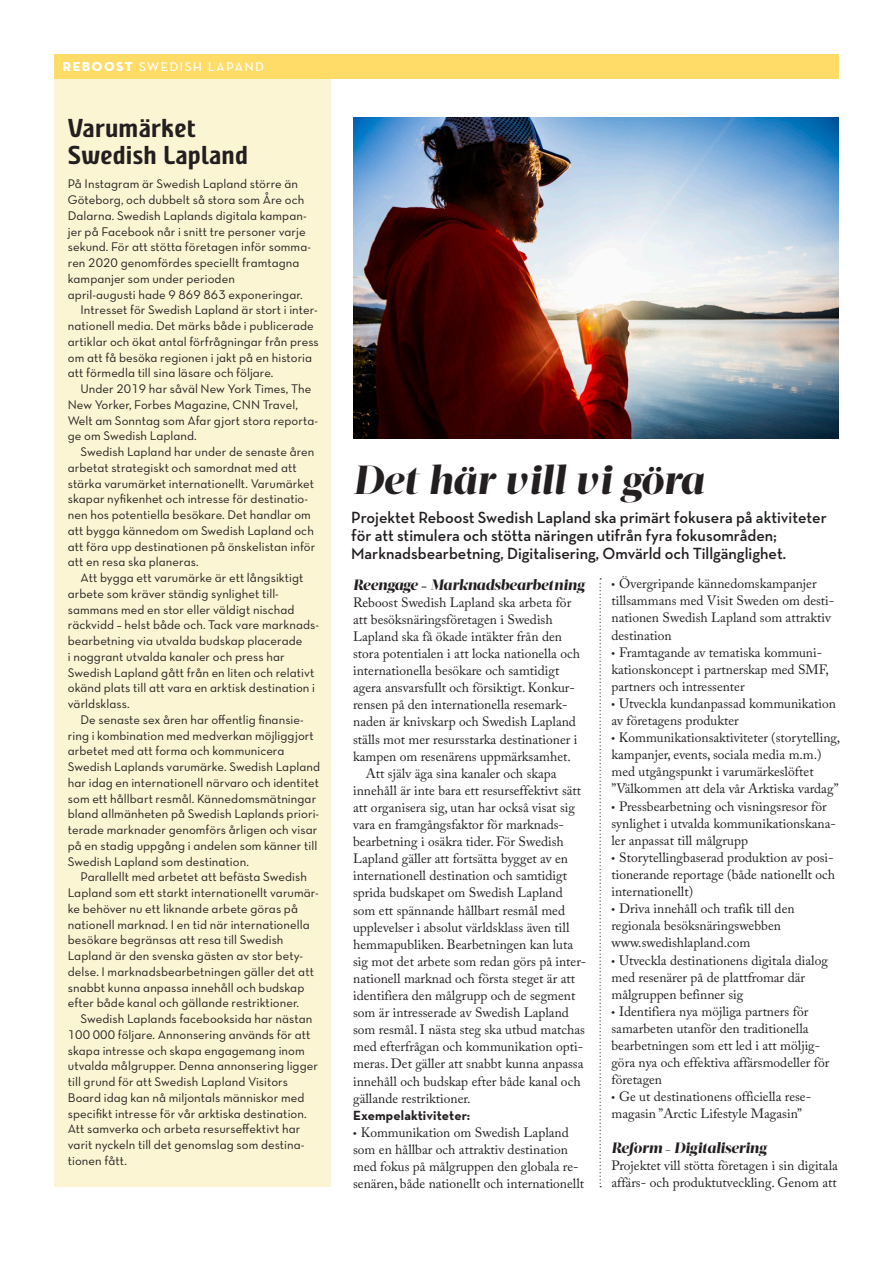
<style>
.page{position:relative;width:893px;height:1263px;background:#fff}
.page>*{position:absolute;margin:0;border:0;box-sizing:border-box;transform-origin:0 0}
.t1{font:italic 800 40.5px "Acta Display";letter-spacing:-.01em;color:#231f20}
.t2{font:700 27px "Nordic Narrow Pro";letter-spacing:.01em;color:#231f20}
.t3{font:17.25px "Neutra Text TF Book SC";letter-spacing:.06em;color:#fff}
.t4{font:600 16.5px/18px "Neutra Text TF";color:#231f20}
.Bröd_Caslon_-_u_indr{font:italic 800 15px "Acta Display";letter-spacing:-.01em;color:#231f20}
.Bröd_Caslon_-_u_indr-2{font:13.5px/17.1px "Adobe Caslon Pro";color:#231f20}
.t5{font:12.75px/15.8px "Neutra Text TF Book Alt";letter-spacing:.005em;color:#231f20}
.s1{font-family:"Neutra Text TF Bold SC"}
.s2{font-family:"Neutra Text TF";font-weight:400;font-style:normal}
.s3{font-family:"Neutra Text TF";font-weight:700}
.s4{font-family:"Neutra Text TF Bold SC";font-size:12.75px}
.s5{font-family:"Neutra Text TF";font-weight:300;font-style:normal}
</style>
<div class="page">
<div style="left:54px;top:72px;width:276px;height:1115px;background:#fcf5d3"></div>
<svg style="left:600px;top:578px;width:1px;height:609px"></svg>
<img style="left:353px;top:117px;width:486px;height:321px">
<div style="left:54px;top:55px;width:785px;height:24px;background:#ffdc68"></div>
<p class="t3" style="left:63px;top:55px;width:203px"><span class="s1">reboost</span> swedish lapand</p>
<p class="t2" style="left:68px;top:113px;width:129px">Varumärket</p>
<p class="t2" style="left:68px;top:140px;width:182px">Swedish Lapland</p>
<p class="t5" style="left:68px;top:176px;width:245px">På Instagram är Swedish Lapland större än Göteborg, och dubbelt så stora som Åre och Dalarna. Swedish Laplands digitala kampan&shy;jer på Facebook når i snitt tre personer varje sekund. För att stötta företagen inför somma&shy;ren 2020 genomfördes speciellt framtagna kampanjer som under perioden<br>april-augusti hade 9 869 863 exponeringar.</p>
<p class="t5" style="left:68px;top:302px;width:252px;text-indent:13px">Intresset för Swedish Lapland är stort i inter&shy;nationell media. Det märks både i publicerade artiklar och ökat antal förfrågningar från press om att få besöka regionen i jakt på en historia att förmedla till sina läsare och följare.</p>
<p class="t5" style="left:68px;top:381px;width:252px;text-indent:13px">Under 2019 har såväl New York Times, The New Yorker, Forbes Magazine, CNN Travel, Welt am Sonntag som Afar gjort stora reporta&shy;ge om Swedish Lapland.</p>
<p class="t5" style="left:68px;top:444px;width:249px;text-indent:13px">Swedish Lapland har under de senaste åren arbetat strategiskt och samordnat med att stärka varumärket internationellt. Varumärket skapar nyfikenhet och intresse för destinatio&shy;nen hos potentiella besökare. Det handlar om att bygga kännedom om Swedish Lapland och att föra upp destinationen på önskelistan inför att en resa ska planeras.</p>
<p class="t5" style="left:68px;top:570px;width:253px;text-indent:13px">Att bygga ett varumärke är ett långsiktigt arbete som kräver ständig synlighet till&shy;sammans med en stor eller väldigt nischad räckvidd – helst både och. Tack vare marknads&shy;bearbetning via utvalda budskap placerade<br>i noggrant utvalda kanaler och press har Swedish Lapland gått från en liten och relativt okänd plats till att vara en arktisk destination i världsklass.</p>
<p class="t5" style="left:68px;top:711px;width:254px;text-indent:13px">De senaste sex åren har offentlig finansie&shy;ring i kombination med medverkan möjliggjort arbetet med att forma och kommunicera Swedish Laplands varumärke. Swedish Lapland har idag en internationell närvaro och identitet som ett hållbart resmål. Kännedomsmätningar bland allmänheten på Swedish Laplands priori&shy;terade marknader genomförs årligen och visar på en stadig uppgång i andelen som känner till Swedish Lapland som destination.</p>
<p class="t5" style="left:68px;top:869px;width:252px;text-indent:13px">Parallellt med arbetet att befästa Swedish Lapland som ett starkt internationellt varumär&shy;ke behöver nu ett liknande arbete göras på nationell marknad. I en tid när internationella besökare begränsas att resa till Swedish Lapland är den svenska gästen av stor bety&shy;delse. I marknadsbearbetningen gäller det att snabbt kunna anpassa innehåll och budskap efter både kanal och gällande restriktioner.</p>
<p class="t5" style="left:68px;top:1011px;width:252px;text-indent:13px">Swedish Laplands facebooksida har nästan 100 000 följare. Annonsering används för att skapa intresse och skapa engagemang inom utvalda målgrupper. Denna annonsering ligger till grund för att Swedish Lapland Visitors Board idag kan nå miljontals människor med specifikt intresse för vår arktiska destination.<br>Att samverka och arbeta resurseffektivt har varit nyckeln till det genomslag som destina&shy;tionen fått.</p>
<p class="t1" style="left:353px;top:456px;width:352px">Det här vill vi göra</p>
<p class="t4" style="left:351px;top:508px;width:477px">Projektet Reboost Swedish Lapland ska primärt fokusera på aktiviteter för att stimulera och stötta näringen utifrån fyra fokusområden;</p>
<p class="t4" style="left:351px;top:544px;width:436px">Marknadsbearbetning, Digitalisering, Omvärld och Tillgänglighet.</p>
<p class="Bröd_Caslon_-_u_indr" style="left:353px;top:575px;width:233px">Reengage <span class="s2">–</span> Marknadsbearbetning</p>
<p class="Bröd_Caslon_-_u_indr-2" style="left:353px;top:593px;width:228px">Reboost Swedish Lapland ska arbeta för att besöksnäringsföretagen i Swedish Lapland ska få ökade intäkter från den stora potentialen i att locka nationella och internationella besökare och samtidigt agera ansvarsfullt och försiktigt. Konkur&shy;rensen på den internationella resemark&shy;naden är knivskarp och Swedish Lapland ställs mot mer resursstarka destinationer i kampen om resenärens uppmärksamhet.</p>
<p class="Bröd_Caslon_-_u_indr-2" style="left:353px;top:764px;width:235px;text-indent:13px">Att själv äga sina kanaler och skapa innehåll är inte bara ett resurseffektivt sätt att organisera sig, utan har också visat sig vara en framgångsfaktor för marknads&shy;bearbetning i osäkra tider. För Swedish Lapland gäller att fortsätta bygget av en internationell destination och samtidigt sprida budskapet om Swedish Lapland som ett spännande hållbart resmål med upplevelser i absolut världsklass även till hemmapubliken. Bearbetningen kan luta sig mot det arbete som redan görs på inter&shy;nationell marknad och första steget är att identifiera den målgrupp och de segment som är intresserade av Swedish Lapland som resmål. I nästa steg ska utbud matchas med efterfrågan och kommunikation opti&shy;meras. Det gäller att snabbt kunna anpassa innehåll och budskap efter både kanal och gällande restriktioner.<br><span class="s3">Exempelaktiviteter:</span></p>
<p class="Bröd_Caslon_-_u_indr-2" style="left:353px;top:1124px;width:232px"><span class="s4">•</span> Kommunikation om Swedish Lapland som en hållbar och attraktiv destination med fokus på målgruppen den globala re&shy;senären, både nationellt och internationellt</p>
<p class="Bröd_Caslon_-_u_indr-2" style="left:611px;top:575px;width:224px"><span class="s4">•</span> Övergripande kännedomskampanjer tillsammans med Visit Sweden om desti&shy;nationen Swedish Lapland som attraktiv destination</p>
<p class="Bröd_Caslon_-_u_indr-2" style="left:611px;top:643px;width:219px"><span class="s4">•</span> Framtagande av tematiska kommuni&shy;kationskoncept i partnerskap med SMF, partners och intressenter</p>
<p class="Bröd_Caslon_-_u_indr-2" style="left:611px;top:695px;width:226px"><span class="s4">•</span> Utveckla kundanpassad kommunikation av företagens produkter</p>
<p class="Bröd_Caslon_-_u_indr-2" style="left:611px;top:729px;width:230px"><span class="s4">•</span> Kommunikationsaktiviteter (storytelling, kampanjer, events, sociala media m.m.) med utgångspunkt i varumärkeslöftet ”Välkommen att dela vår Arktiska vardag”</p>
<p class="Bröd_Caslon_-_u_indr-2" style="left:611px;top:797px;width:226px"><span class="s4">•</span> Pressbearbetning och visningsresor för synlighet i utvalda kommunikationskana&shy;ler anpassat till målgrupp</p>
<p class="Bröd_Caslon_-_u_indr-2" style="left:611px;top:849px;width:225px;text-align:justify"><span class="s4">•</span> Storytellingbaserad produktion av posi&shy;tionerande reportage (både nationellt och internationellt)</p>
<p class="Bröd_Caslon_-_u_indr-2" style="left:611px;top:900px;width:185px"><span class="s4">•</span> Driva innehåll och trafik till den regionala besöksnäringswebben www.swedishlapland.com</p>
<p class="Bröd_Caslon_-_u_indr-2" style="left:611px;top:951px;width:218px"><span class="s4">•</span> Utveckla destinationens digitala dialog med resenärer på de plattfromar där målgruppen befinner sig</p>
<p class="Bröd_Caslon_-_u_indr-2" style="left:611px;top:1002px;width:219px"><span class="s4">•</span> Identifiera nya möjliga partners för samarbeten utanför den traditionella bearbetningen som ett led i att möljig&shy;göra nya och effektiva affärsmodeller för företagen</p>
<p class="Bröd_Caslon_-_u_indr-2" style="left:611px;top:1088px;width:201px"><span class="s4">•</span> Ge ut destinationens officiella rese&shy;magasin ”Arctic Lifestyle Magasin”</p>
<p class="Bröd_Caslon_-_u_indr" style="left:611px;top:1138px;width:157px">Reform <span class="s5">–</span> Digitalisering</p>
<p class="Bröd_Caslon_-_u_indr-2" style="left:611px;top:1156px;width:228px">Projektet vill stötta företagen i sin digitala affärs- och produktutveckling. Genom att</p>
</div>
